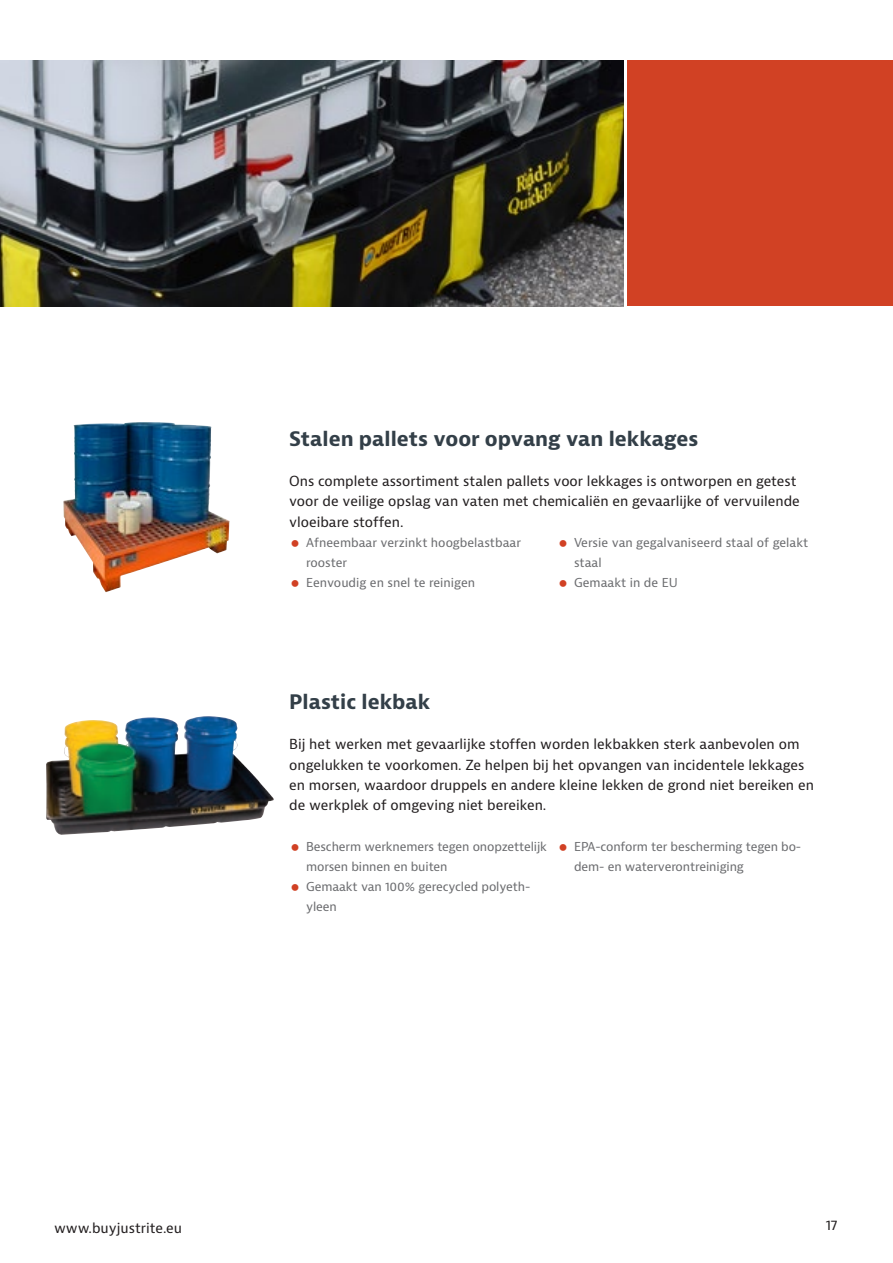
<style>
.page{position:relative;width:893px;height:1263px;background:#fff}
.page>*{position:absolute;margin:0;border:0;box-sizing:border-box;transform-origin:0 0}
.Product_Title_Left{font:700 19.5px "Bernina Sans";color:#333f48}
.platte_tekst{font:13.5px/20.2px "Bernina Sans";color:#231f20}
.t1{font:12px/20.2px "Bernina Sans";letter-spacing:-.01em;color:#6c6d70}
</style>
<div class="page">
<img style="left:46px;top:716px;width:228px;height:119px">
<img style="left:0;top:61px;width:623px;height:245px">
<div style="left:627px;top:61px;width:266px;height:245px;background:#d14124"></div>
<img style="left:63px;top:422px;width:167px;height:170px">
<p class="Product_Title_Left" style="left:289px;top:426px;width:411px">Stalen pallets voor opvang van lekkages</p>
<p class="platte_tekst" style="left:289px;top:471px;width:512px">Ons complete assortiment stalen pallets voor lekkages is ontworpen en getest voor de veilige opslag van vaten met chemicaliën en gevaarlijke of vervuilende vloeibare stoffen.</p>
<p class="t1" style="left:306px;top:532px;width:216px">Afneembaar verzinkt hoogbelastbaar rooster</p>
<p class="t1" style="left:306px;top:573px;width:170px">Eenvoudig en snel te reinigen</p>
<p class="Product_Title_Left" style="left:289px;top:689px;width:143px">Plastic lekbak</p>
<p class="t1" style="left:574px;top:532px;width:236px">Versie van gegalvaniseerd staal of gelakt staal</p>
<p class="t1" style="left:574px;top:573px;width:105px">Gemaakt in de EU</p>
<p class="platte_tekst" style="left:289px;top:734px;width:526px">Bij het werken met gevaarlijke stoffen worden lekbakken sterk aanbevolen om ongelukken te voorkomen. Ze helpen bij het opvangen van incidentele lekkages en morsen, waardoor druppels en andere kleine lekken de grond niet bereiken en de werkplek of omgeving niet bereiken.</p>
<p class="t1" style="left:306px;top:836px;width:242px">Bescherm werknemers tegen onopzettelijk morsen binnen en buiten</p>
<p class="t1" style="left:306px;top:877px;width:226px">Gemaakt van 100% gerecycled polyeth&shy;yleen</p>
<p class="t1" style="left:574px;top:836px;width:229px">EPA-conform ter bescherming tegen bo&shy;dem- en waterverontreiniging</p>
<p class="platte_tekst" style="left:54px;top:1218px;width:130px">www.buyjustrite.eu</p>
<p class="platte_tekst" style="left:826px;top:1215px;width:14px">17</p>
</div>
